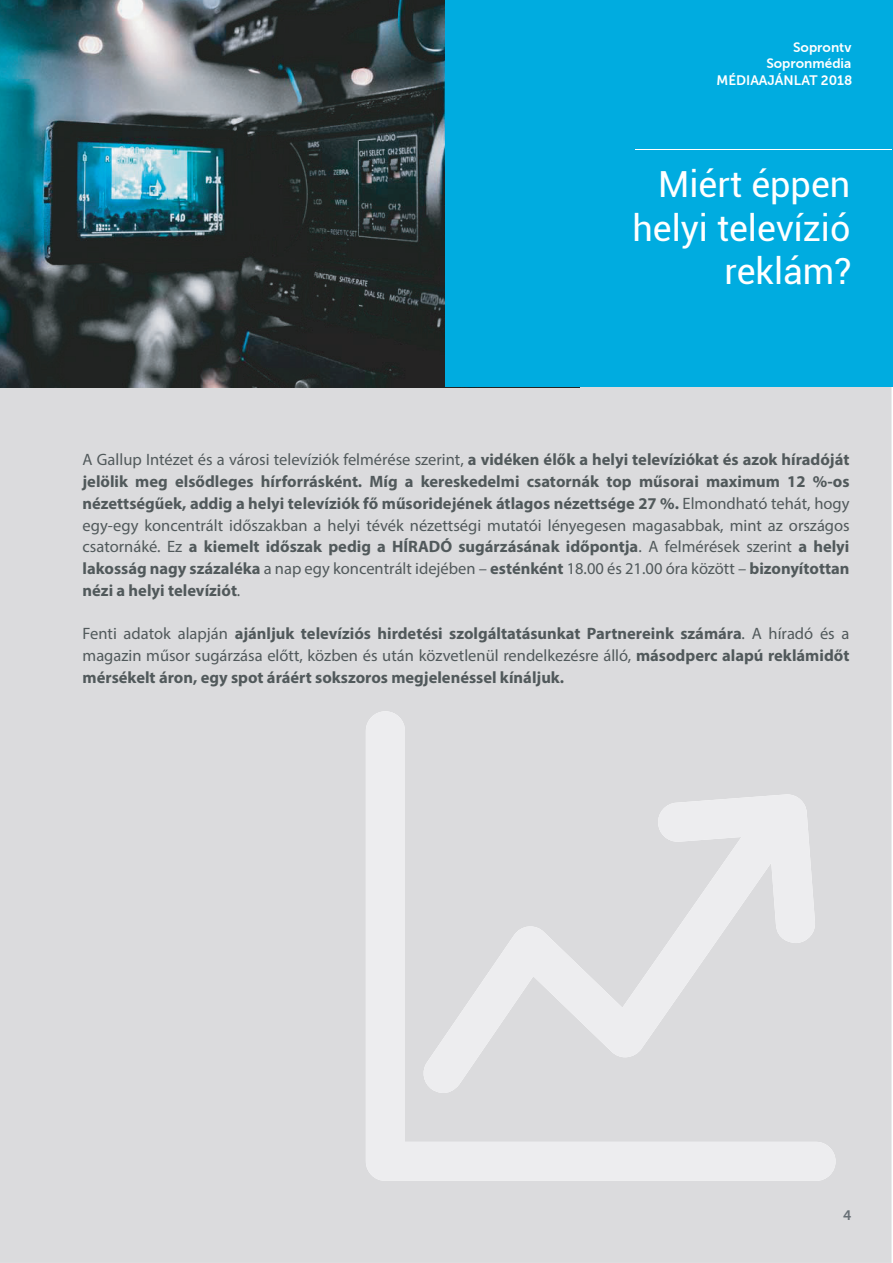
<style>
.page{position:relative;width:893px;height:1263px;background:#fff}
.page>*{position:absolute;margin:0;border:0;box-sizing:border-box;transform-origin:0 0}
.t1{font:36px/43.2px "Roboto";color:#fff;text-align:right}
.t2{font:700 16.5px/21.8px "Myriad Pro";color:#51595b;text-align:justify}
.t3{font:13.5px/16.2px "Museo Sans 700";color:#fff;text-align:right}
.t4{font:13.5px "Museo Sans 700";color:#676f75}
.s1{font-weight:400}
</style>
<div class="page">
<div style="left:0;top:387px;width:891px;height:876px;background:#dbdbdd"></div>
<img style="left:0;top:0;width:445px;height:387px">
<svg style="left:366px;top:711px;width:469px;height:470px;background:#e0e0e2"></svg>
<div style="left:445px;top:0;width:447px;height:387px;background:#00ace0"></div>
<hr style="left:635px;top:149px;width:256px;height:1px;background:#fff">
<p class="t3" style="left:716px;top:39px;width:137px">Soprontv<br>Sopronmédia<br>MÉDIAAJÁNLAT 2018</p>
<h1 class="t1" style="left:632px;top:162px;width:220px">Miért éppen helyi televízió reklám?</h1>
<p class="t2" style="left:82px;top:448px;width:769px"><span class="s1">A Gallup Intézet és a városi televíziók felmérése szerint,</span> a vidéken élők a helyi televíziókat és azok híradóját jelölik meg elsődleges hírforrásként. Míg a kereskedelmi csatornák top műsorai maximum 12 %-os nézettségűek, addig a helyi televíziók fő műsoridejének átlagos nézettsége 27 %. <span class="s1">Elmondható tehát, hogy egy-egy koncentrált időszakban a helyi tévék nézettségi mutatói lényegesen magasabbak, mint az országos csatornáké. Ez</span> a kiemelt időszak pedig a HÍRADÓ sugárzásának időpontja<span class="s1">. A felmérések szerint</span> a helyi lakosság nagy százaléka <span class="s1">a nap egy koncentrált idejében –</span> esténként <span class="s1">18.00 és 21.00 óra között –</span> bizonyítottan nézi a helyi televíziót<span class="s1">.</span></p>
<p class="t2" style="left:83px;top:622px;width:768px"><span class="s1">Fenti adatok alapján</span> ajánljuk televíziós hirdetési szolgáltatásunkat Partnereink számára<span class="s1">. A híradó és a magazin műsor sugárzása előtt, közben és után közvetlenül rendelkezésre álló,</span> másodperc alapú reklámidőt mérsékelt áron, egy spot áráért sokszoros megjelenéssel kínáljuk.</p>
<p class="t4" style="left:843px;top:1208px;width:10px">4</p>
</div>
